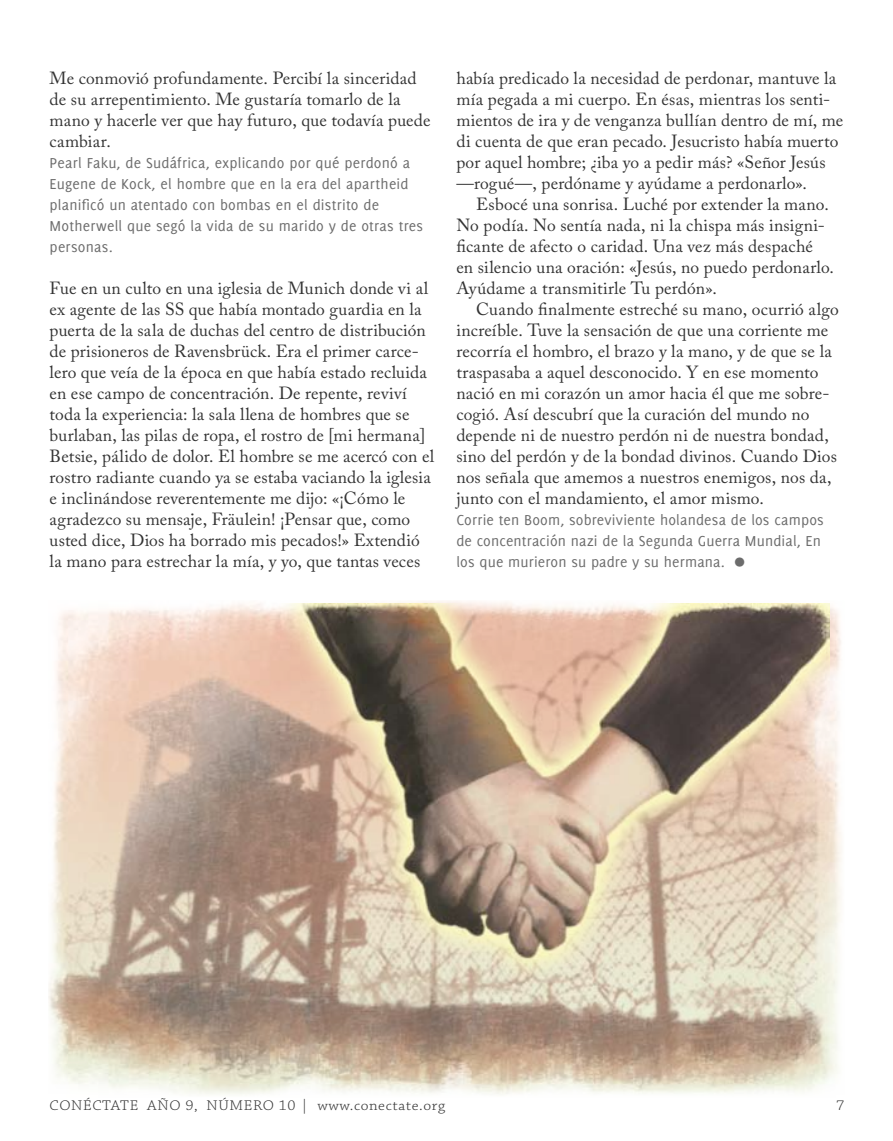
<style>
.page{position:relative;width:893px;height:1141px;background:#fff}
.page>*{position:absolute;margin:0;border:0;box-sizing:border-box;transform-origin:0 0}
.t1{font:17.5px/21px "Adobe Caslon Pro";letter-spacing:.01em;color:#333}
.t2{font:15.75px/21px "Delicious";letter-spacing:.01em;color:#6c6c6c}
.t3{font:300 14.88px "Chaparral Pro";letter-spacing:.04em;color:#333;scale:1.06 1}
</style>
<div class="page">
<img style="left:49px;top:601px;width:793px;height:494px">
<img style="left:226px;top:603px;width:603px;height:431px">
<p class="t1" style="left:50px;top:67px;width:383px">Me conmovió profundamente. Percibí la sinceridad de su arrepentimiento. Me gustaría tomarlo de la mano y hacerle ver que hay futuro, que todavía puede cambiar.</p>
<p class="t2" style="left:50px;top:152px;width:375px">Pearl Faku, de Sudáfrica, explicando por qué perdonó a Eugene de Kock, el hombre que en la era del apartheid planificó un atentado con bombas en el distrito de Motherwell que segó la vida de su marido y de otras tres personas.</p>
<p class="t1" style="left:50px;top:277px;width:386px">Fue en un culto en una iglesia de Munich donde vi al ex agente de las SS que había montado guardia en la puerta de la sala de duchas del centro de distribución de prisioneros de Ravensbrück. Era el primer carce&shy;lero que veía de la época en que había estado recluida en ese campo de concentración. De repente, reviví toda la experiencia: la sala llena de hombres que se burlaban, las pilas de ropa, el rostro de [mi hermana] Betsie, pálido de dolor. El hombre se me acercó con el rostro radiante cuando ya se estaba vaciando la iglesia e inclinándose reverentemente me dijo: «¡Cómo le agradezco su mensaje, Fräulein! ¡Pensar que, como usted dice, Dios ha borrado mis pecados!» Extendió la mano para estrechar la mía, y yo, que tantas veces</p>
<p class="t1" style="left:456px;top:67px;width:388px">había predicado la necesidad de perdonar, mantuve la mía pegada a mi cuerpo. En ésas, mientras los senti&shy;mientos de ira y de venganza bullían dentro de mí, me di cuenta de que eran pecado. Jesucristo había muerto por aquel hombre; ¿iba yo a pedir más? «Señor Jesús —rogué—, perdóname y ayúdame a perdonarlo».</p>
<p class="t1" style="left:456px;top:193px;width:379px;text-indent:20px">Esbocé una sonrisa. Luché por extender la mano.<br>No podía. No sentía nada, ni la chispa más insigni&shy;ficante de afecto o caridad. Una vez más despaché en silencio una oración: «Jesús, no puedo perdonarlo.<br>Ayúdame a transmitirle Tu perdón».</p>
<p class="t1" style="left:456px;top:298px;width:384px;text-indent:20px">Cuando finalmente estreché su mano, ocurrió algo increíble. Tuve la sensación de que una corriente me recorría el hombro, el brazo y la mano, y de que se la traspasaba a aquel desconocido. Y en ese momento nació en mi corazón un amor hacia él que me sobre&shy;cogió. Así descubrí que la curación del mundo no depende ni de nuestro perdón ni de nuestra bondad, sino del perdón y de la bondad divinos. Cuando Dios nos señala que amemos a nuestros enemigos, nos da, junto con el mandamiento, el amor mismo.</p>
<p class="t2" style="left:456px;top:509px;width:369px">Corrie ten Boom, sobreviviente holandesa de los campos de concentración nazi de la Segunda Guerra Mundial, En los que murieron su padre y su hermana. ≈</p>
<p class="t3" style="left:50px;top:1098px;width:375px">CONÉCTATE AÑO 9, NÚMERO 10 | www.conectate.org</p>
<p class="t3" style="left:836px;top:1098px;width:9px">7</p>
</div>
